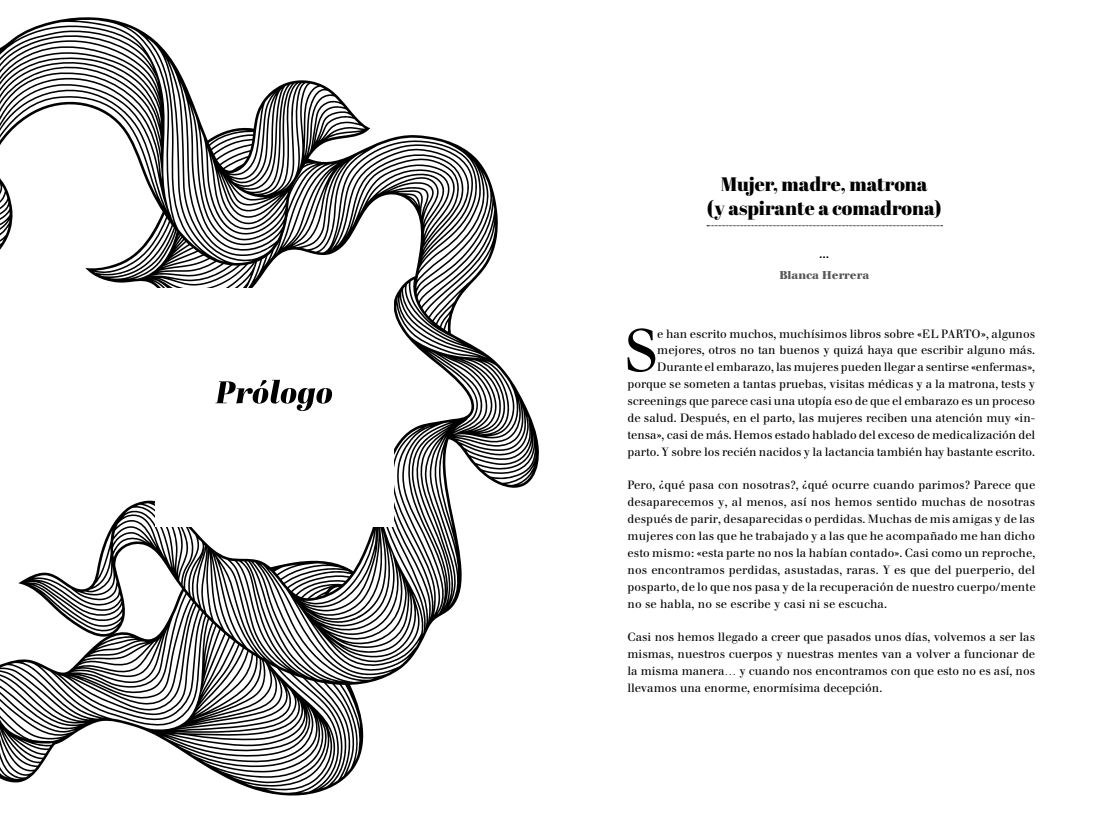
<style>
.page{position:relative;width:1099px;height:815px;background:#fff}
.page>*{position:absolute;margin:0;border:0;box-sizing:border-box;transform-origin:0 0}
.t1{font:59.62px "Walbaum";color:#000}
.t2{font:19.5px/23.4px "Abril Fatface";color:#000;text-align:center}
.t3{font:13.75px "Walbaum";color:#000}
.t4{font:11.88px/16.9px "Walbaum";color:#000;text-align:justify}
.t5{font:700 11.25px "Walbaum";color:#575756}
</style>
<div class="page">
<svg style="left:57px;top:687px;width:307px;height:109px"></svg>
<svg style="left:370px;top:128px;width:128px;height:148px"></svg>
<svg style="left:57px;top:276px;width:482px;height:411px"></svg>
<svg style="left:0;top:17px;width:370px;height:403px"></svg>
<svg style="left:0;top:163px;width:57px;height:620px"></svg>
<div style="left:155px;top:288px;width:239px;height:239px;background:#fff"></div>
<svg style="left:215px;top:380px;width:117px;height:31px"></svg>
<svg style="left:707px;top:225px;width:235px;height:1px"></svg>
<h2 class="t2" style="left:706px;top:172px;width:236px">Mujer, madre, matrona<br>(y aspirante a comadrona)</h2>
<p class="t3" style="left:819px;top:246px;width:12px">...</p>
<p class="t5" style="left:779px;top:268px;width:91px">Blanca Herrera</p>
<h1 class="t1" style="left:625px;top:316px;width:34px">S</h1>
<p class="t4" style="left:627px;top:325px;width:409px;text-align:right">e han escrito muchos, muchísimos libros sobre «EL PARTO», algunos mejores, otros no tan buenos y quizá haya que escribir alguno más.<br>Durante el embarazo, las mujeres pueden llegar a sentirse «enfermas», porque se someten a tantas pruebas, visitas médicas y a la matrona, tests y screenings que parece casi una utopía eso de que el embarazo es un proceso de salud. Después, en el parto, las mujeres reciben una atención muy «in&shy;tensa», casi de más. Hemos estado hablado del exceso de medicalización del parto. Y sobre los recién nacidos y la lactancia también hay bastante escrito.</p>
<p class="t4" style="left:627px;top:477px;width:409px">Pero, ¿qué pasa con nosotras?, ¿qué ocurre cuando parimos? Parece que desaparecemos y, al menos, así nos hemos sentido muchas de nosotras después de parir, desaparecidas o perdidas. Muchas de mis amigas y de las mujeres con las que he trabajado y a las que he acompañado me han dicho esto mismo: «esta parte no nos la habían contado». Casi como un reproche, nos encontramos perdidas, asustadas, raras. Y es que del puerperio, del posparto, de lo que nos pasa y de la recuperación de nuestro cuerpo/mente no se habla, no se escribe y casi ni se escucha.</p>
<p class="t4" style="left:627px;top:629px;width:409px">Casi nos hemos llegado a creer que pasados unos días, volvemos a ser las mismas, nuestros cuerpos y nuestras mentes van a volver a funcionar de la misma manera… y cuando nos encontramos con que esto no es así, nos llevamos una enorme, enormísima decepción.</p>
</div>
